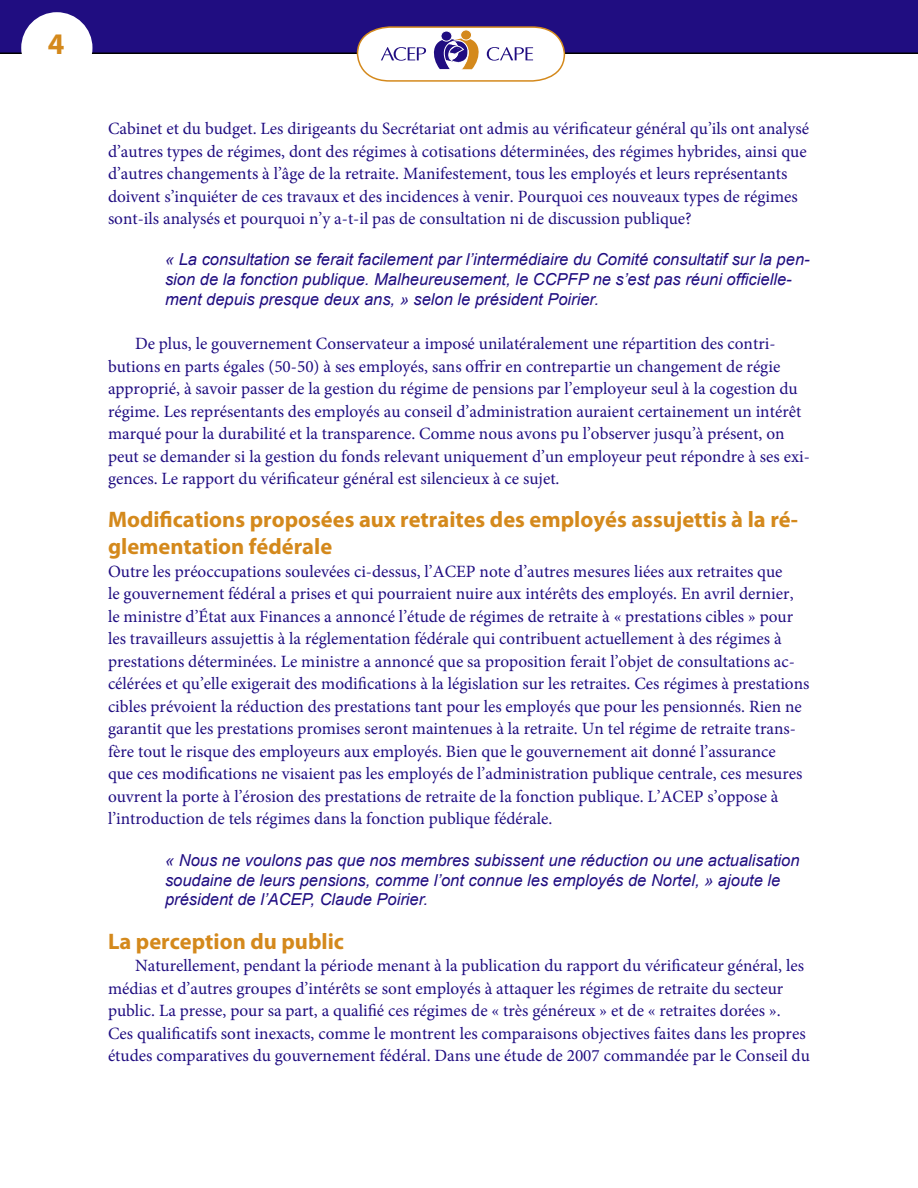
<style>
.page{position:relative;width:918px;height:1188px;background:#fff}
.page>*{position:absolute;margin:0;border:0;box-sizing:border-box;transform-origin:0 0}
.t1{font:700 22.5px/27px "Myriad Pro";color:#d4891c}
.t2{font:17.25px/22.5px "Minion Pro";color:#200d81}
.t3{font:italic 16.5px/19.8px "Arial";color:#200d81}
</style>
<div class="page">
<div style="left:0;top:0;width:917px;height:54px;background:#200d81"></div>
<div style="left:21px;top:12px;width:71px;height:71px;background:#fff;border-radius:50%"></div>
<svg style="left:356px;top:26px;width:210px;height:56px"></svg>
<svg style="left:917px;top:0;width:1px;height:54px"></svg>
<p class="t2" style="left:108px;top:117px;width:703px">Cabinet et du budget. Les dirigeants du Secrétariat ont admis au vérificateur général qu’ils ont analysé d’autres types de régimes, dont des régimes à cotisations déterminées, des régimes hybrides, ainsi que d’autres changements à l’âge de la retraite. Manifestement, tous les employés et leurs représentants doivent s’inquiéter de ces travaux et des incidences à venir. Pourquoi ces nouveaux types de régimes sont-ils analysés et pourquoi n’y a-t-il pas de consultation ni de discussion publique?</p>
<p class="t3" style="left:165px;top:250px;width:646px">« La consultation se ferait facilement par l’intermédiaire du Comité consultatif sur la pen&shy;sion de la fonction publique. Malheureusement, le CCPFP ne s’est pas réuni officielle&shy;ment depuis presque deux ans, » selon le président Poirier.</p>
<p class="t2" style="left:108px;top:332px;width:704px;text-indent:27px">De plus, le gouvernement Conservateur a imposé unilatéralement une répartition des contri&shy;butions en parts égales (50-50) à ses employés, sans offrir en contrepartie un changement de régie approprié, à savoir passer de la gestion du régime de pensions par l’employeur seul à la cogestion du régime. Les représentants des employés au conseil d’administration auraient certainement un intérêt marqué pour la durabilité et la transparence. Comme nous avons pu l’observer jusqu’à présent, on peut se demander si la gestion du fonds relevant uniquement d’un employeur peut répondre à ses exi&shy;gences. Le rapport du vérificateur général est silencieux à ce sujet.</p>
<h1 class="t1" style="left:108px;top:506px;width:692px">Modifications proposées aux retraites des employés assujettis à la ré&shy;glementation fédérale</h1>
<p class="t2" style="left:108px;top:560px;width:703px">Outre les préoccupations soulevées ci-dessus, l’ACEP note d’autres mesures liées aux retraites que<br>le gouvernement fédéral a prises et qui pourraient nuire aux intérêts des employés. En avril dernier, le ministre d’État aux Finances a annoncé l’étude de régimes de retraite à « prestations cibles » pour les travailleurs assujettis à la réglementation fédérale qui contribuent actuellement à des régimes à prestations déterminées. Le ministre a annoncé que sa proposition ferait l’objet de consultations ac&shy;célérées et qu’elle exigerait des modifications à la législation sur les retraites. Ces régimes à prestations cibles prévoient la réduction des prestations tant pour les employés que pour les pensionnés. Rien ne garantit que les prestations promises seront maintenues à la retraite. Un tel régime de retraite trans&shy;fère tout le risque des employeurs aux employés. Bien que le gouvernement ait donné l’assurance<br>que ces modifications ne visaient pas les employés de l’administration publique centrale, ces mesures ouvrent la porte à l’érosion des prestations de retraite de la fonction publique. L’ACEP s’oppose à l’introduction de tels régimes dans la fonction publique fédérale.</p>
<p class="t3" style="left:165px;top:850px;width:636px">« Nous ne voulons pas que nos membres subissent une réduction ou une actualisation soudaine de leurs pensions, comme l’ont connue les employés de Nortel, » ajoute le président de l’ACEP, Claude Poirier.</p>
<h1 class="t1" style="left:108px;top:927px;width:238px">La perception du public</h1>
<p class="t2" style="left:108px;top:954px;width:703px;text-indent:27px">Naturellement, pendant la période menant à la publication du rapport du vérificateur général, les médias et d’autres groupes d’intérêts se sont employés à attaquer les régimes de retraite du secteur public. La presse, pour sa part, a qualifié ces régimes de « très généreux » et de « retraites dorées ».<br>Ces qualificatifs sont inexacts, comme le montrent les comparaisons objectives faites dans les propres études comparatives du gouvernement fédéral. Dans une étude de 2007 commandée par le Conseil du</p>
</div>
